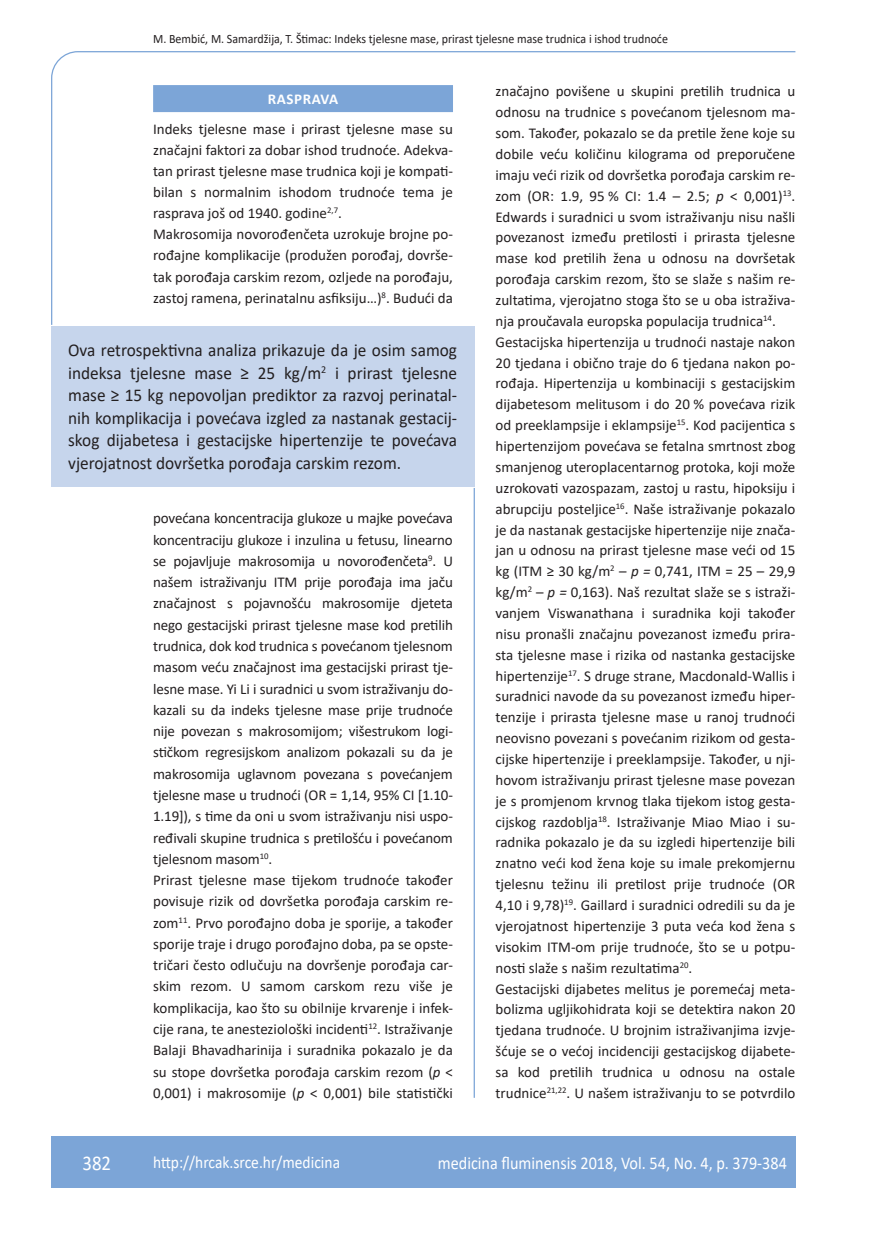
<style>
.page{position:relative;width:872px;height:1234px;background:#fff}
.page>*{position:absolute;margin:0;border:0;box-sizing:border-box;transform-origin:0 0}
.t1{font:21px "Calibri";color:#fff;scale:.9 1}
.t2{font:18px/22.5px "Calibri";color:#231f20;text-align:justify;scale:.96 1}
.t3{font:18px "Calibri";color:#fff;scale:.9 1}
.t4{font:17.25px "Calibri";color:#fff;scale:.9 1}
.t5{font:15px/20.9px "Calibri";color:#231f20}
.t6{font:700 15px "Calibri";letter-spacing:.04em;color:#fff}
.t7{font:12.75px "Calibri";color:#231f20;scale:.94 1}
.s1{font-style:italic}
</style>
<div class="page">
<svg style="left:51px;top:51px;width:745px;height:274px"></svg>
<hr style="left:473px;top:488px;width:2px;height:609px;background:#7ca5d7">
<div style="left:51px;top:1135px;width:744px;height:51px;background:#7ca5d7"></div>
<div style="left:153px;top:85px;width:300px;height:27px;background:#7ca5d7"></div>
<div style="left:51px;top:325px;width:423px;height:161px;background:#c6d5ec"></div>
<p class="t7" style="left:153px;top:29px;width:549px">M. Bembić, M. Samardžija, T. Štimac: Indeks tjelesne mase, prirast tjelesne mase trudnica i ishod trudnoće</p>
<p class="t6" style="left:268px;top:88px;width:72px">RASPRAVA</p>
<p class="t5" style="left:153px;top:118px;width:301px">Indeks tjelesne mase i prirast tjelesne mase su značajni faktori za dobar ishod trudnoće. Adekva&shy;tan prirast tjelesne mase trudnica koji je kompati&shy;bilan s normalnim ishodom trudnoće tema je rasprava još od 1940. godine<sup>2,7</sup>.<br>Makrosomija novorođenčeta uzrokuje brojne po&shy;rođajne komplikacije (produžen porođaj, dovrše&shy;tak porođaja carskim rezom, ozljede na porođaju, zastoj ramena, perinatalnu asfiksiju…)<sup>8</sup>. Budući da</p>
<p class="t2" style="left:68px;top:338px;width:407px">Ova retrospektivna analiza prikazuje da je osim samog indeksa tjelesne mase ≥ 25 kg/m<sup>2</sup> i prirast tjelesne mase ≥ 15 kg nepovoljan prediktor za razvoj perinatal&shy;nih komplikacija i povećava izgled za nastanak gestacij&shy;skog dijabetesa i gestacijske hipertenzije te povećava vjerojatnost dovršetka porođaja carskim rezom.</p>
<p class="t5" style="left:153px;top:507px;width:301px;line-height:21.3px">povećana koncentracija glukoze u majke povećava koncentraciju glukoze i inzulina u fetusu, linearno se pojavljuje makrosomija u novorođenčeta<sup>9</sup>. U našem istraživanju ITM prije porođaja ima jaču značajnost s pojavnošću makrosomije djeteta nego gestacijski prirast tjelesne mase kod pretilih trudnica, dok kod trudnica s povećanom tjelesnom masom veću značajnost ima gestacijski prirast tje&shy;lesne mase. Yi Li i suradnici u svom istraživanju do&shy;kazali su da indeks tjelesne mase prije trudnoće nije povezan s makrosomijom; višestrukom logi&shy;stičkom regresijskom analizom pokazali su da je makrosomija uglavnom povezana s povećanjem tjelesne mase u trudnoći (OR = 1,14, 95% CI [1.10- 1.19]), s time da oni u svom istraživanju nisi uspo&shy;ređivali skupine trudnica s pretilošću i povećanom tjelesnom masom<sup>10</sup>.<br>Prirast tjelesne mase tijekom trudnoće također povisuje rizik od dovršetka porođaja carskim re&shy;zom<sup>11</sup>. Prvo porođajno doba je sporije, a također sporije traje i drugo porođajno doba, pa se opste&shy;tričari često odlučuju na dovršenje porođaja car&shy;skim rezom. U samom carskom rezu više je komplikacija, kao što su obilnije krvarenje i infek&shy;cije rana, te anesteziološki incidenti<sup>12</sup>. Istraživanje Balaji Bhavadharinija i suradnika pokazalo je da su stope dovršetka porođaja carskim rezom (<span class="s1">p</span> &lt; 0,001) i makrosomije (<span class="s1">p</span> &lt; 0,001) bile statistički</p>
<p class="t5" style="left:495px;top:81px;width:301px">značajno povišene u skupini pretilih trudnica u odnosu na trudnice s povećanom tjelesnom ma&shy;som. Također, pokazalo se da pretile žene koje su dobile veću količinu kilograma od preporučene imaju veći rizik od dovršetka porođaja carskim re&shy;zom (OR: 1.9, 95 % CI: 1.4 – 2.5; <span class="s1">p</span> &lt; 0,001)<sup>13</sup>.<br>Edwards i suradnici u svom istraživanju nisu našli povezanost između pretilosti i prirasta tjelesne mase kod pretilih žena u odnosu na dovršetak porođaja carskim rezom, što se slaže s našim re&shy;zultatima, vjerojatno stoga što se u oba istraživa&shy;nja proučavala europska populacija trudnica<sup>14</sup>.<br>Gestacijska hipertenzija u trudnoći nastaje nakon 20 tjedana i obično traje do 6 tjedana nakon po&shy;rođaja. Hipertenzija u kombinaciji s gestacijskim dijabetesom melitusom i do 20 % povećava rizik od preeklampsije i eklampsije<sup>15</sup>. Kod pacijentica s hipertenzijom povećava se fetalna smrtnost zbog smanjenog uteroplacentarnog protoka, koji može uzrokovati vazospazam, zastoj u rastu, hipoksiju i abrupciju posteljice<sup>16</sup>. Naše istraživanje pokazalo je da nastanak gestacijske hipertenzije nije znača&shy;jan u odnosu na prirast tjelesne mase veći od 15 kg (ITM ≥ 30 kg/m<sup>2</sup> – <span class="s1">p =</span> 0,741, ITM = 25 – 29,9 kg/m<sup>2</sup> – <span class="s1">p =</span> 0,163). Naš rezultat slaže se s istraži&shy;vanjem Viswanathana i suradnika koji također nisu pronašli značajnu povezanost između prira&shy;sta tjelesne mase i rizika od nastanka gestacijske hipertenzije<sup>17</sup>. S druge strane, Macdonald-Wallis i suradnici navode da su povezanost između hiper&shy;tenzije i prirasta tjelesne mase u ranoj trudnoći neovisno povezani s povećanim rizikom od gesta&shy;cijske hipertenzije i preeklampsije. Također, u nji&shy;hovom istraživanju prirast tjelesne mase povezan je s promjenom krvnog tlaka tijekom istog gesta&shy;cijskog razdoblja<sup>18</sup>. Istraživanje Miao Miao i su&shy;radnika pokazalo je da su izgledi hipertenzije bili znatno veći kod žena koje su imale prekomjernu tjelesnu težinu ili pretilost prije trudnoće (OR 4,10 i 9,78)<sup>19</sup>. Gaillard i suradnici odredili su da je vjerojatnost hipertenzije 3 puta veća kod žena s visokim ITM-om prije trudnoće, što se u potpu&shy;nosti slaže s našim rezultatima<sup>20</sup>.<br>Gestacijski dijabetes melitus je poremećaj meta&shy;bolizma ugljikohidrata koji se detektira nakon 20 tjedana trudnoće. U brojnim istraživanjima izvje&shy;šćuje se o većoj incidenciji gestacijskog dijabete&shy;sa kod pretilih trudnica u odnosu na ostale trudnice<sup>21,22</sup>. U našem istraživanju to se potvrdilo</p>
<h1 class="t1" style="left:82px;top:1147px;width:33px">382</h1>
<p class="t4" style="left:153px;top:1149px;width:209px">http://hrcak.srce.hr/medicina</p>
<p class="t3" style="left:438px;top:1149px;width:389px">medicina fluminensis 2018, Vol. 54, No. 4, p. 379-384</p>
</div>
